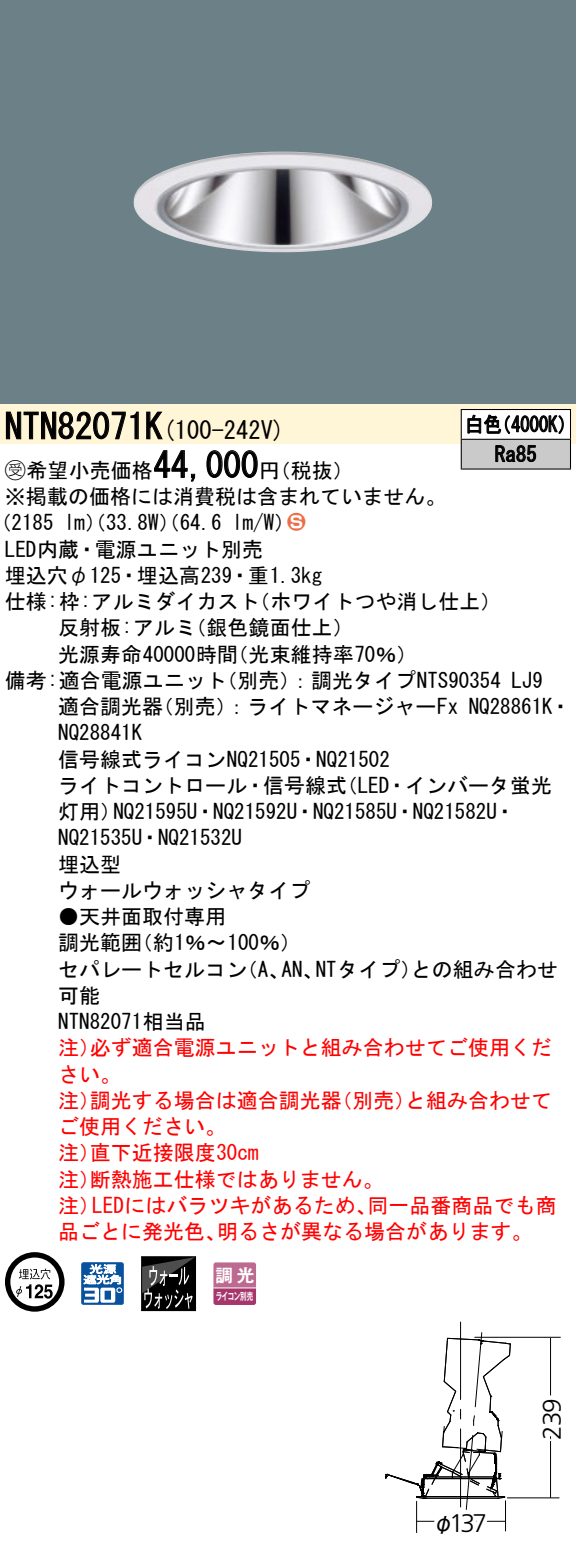
<style>
.page{position:relative;width:576px;height:1560px;background:#fff}
.page>*{position:absolute;margin:0;border:0;box-sizing:border-box;transform-origin:0 0}
.t1{font:35px "MS Gothic";color:#000}
.t2{font:300 25.55px "Frutiger LT Std";letter-spacing:-.065em;color:#000}
.t3{font:24.5px "MS Gothic";color:#000}
.t4{font:21px/26.2px "MS Gothic";color:#000}
.t5{font:21px/26.2px "MS Gothic";color:#f00}
.t6{font:21px/29.8px "MS Gothic";color:#000;scale:.88 1}
.t7{font:21px "Ford Classification 1";color:#ed6d48}
.t8{font:21px "Gothic MB101 Pro Regular 90 pv RKSJ H";color:#000}
.t9{font:17.5px "Gothic MB101 Pro De Bold 90 pv RKSJ H";color:#fff}
.t10{font:10.15px "Gothic MB101 Pro De Bold 90 pv RKSJ H";letter-spacing:-.05em;color:#fff;scale:.65 1}
.s1{font-size:35px}
.s2{font-family:"Ford Classification 1"}
.s3{color:#fff}
</style>
<div class="page">
<div style="left:0;top:0;width:575px;height:404px;background:#6c8087"></div>
<img style="left:133px;top:152px;width:299px;height:100px">
<div style="left:0;top:404px;width:575px;height:40px;background:#fff5d7"></div>
<svg style="left:6px;top:411px;width:133px;height:29px"></svg>
<svg style="left:146px;top:411px;width:17px;height:29px"></svg>
<svg style="left:154px;top:450px;width:42px;height:32px"></svg>
<svg style="left:206px;top:450px;width:52px;height:28px"></svg>
<svg style="left:5px;top:1252px;width:59px;height:59px"></svg>
<svg style="left:81px;top:1262px;width:43px;height:42px"></svg>
<div style="left:141px;top:1256px;width:55px;height:55px;border:1px solid #000"></div>
<svg style="left:141px;top:1257px;width:54px;height:52px;background:#303030"></svg>
<svg style="left:213px;top:1262px;width:43px;height:43px;background:#b65b85"></svg>
<hr style="left:213px;top:1287px;width:43px;height:1px;background:#fff">
<div style="left:461px;top:409px;width:109px;height:30px;background:#fff"></div>
<div style="left:461px;top:439px;width:109px;height:30px;background:#cacaca"></div>
<hr style="left:460px;top:409px;width:110px;height:1px;background:#000">
<hr style="left:569px;top:410px;width:2px;height:29px;background:#000">
<hr style="left:460px;top:439px;width:110px;height:1px;background:#000">
<svg style="left:460px;top:410px;width:1px;height:58px"></svg>
<hr style="left:569px;top:440px;width:2px;height:28px;background:#000">
<hr style="left:460px;top:468px;width:110px;height:2px;background:#000">
<svg style="left:467px;top:414px;width:96px;height:20px"></svg>
<svg style="left:495px;top:445px;width:41px;height:17px"></svg>
<svg style="left:385px;top:1321px;width:176px;height:212px"></svg>
<h1 class="t1" style="left:5px;top:409px;width:142px">NTN82071</h1>
<p class="t3" style="left:145px;top:418px;width:141px">(<span class="s1">K</span> 100-242 (V</p>
<p class="t6" style="left:494px;top:409px;width:49px;text-indent:-30px">白色<br>Ra85</p>
<p class="t6" style="left:492px;top:409px;width:96px">（4000 (K</p>
<h1 class="t1" style="left:153px;top:447px;width:106px">44,000</h1>
<p class="t4" style="left:5px;top:457px;width:442px"><span class="s2">B</span>希望小売価格<br>※掲載の価格には消費税は含まれていません。</p>
<p class="t7" style="left:287px;top:511px;width:19px">2<span class="s3">3</span></p>
<p class="t4" style="left:259px;top:457px;width:96px">（円税抜(</p>
<p class="t4" style="left:232px;top:509px;width:64px">l m (W/</p>
<p class="t4" style="left:-9px;top:509px;width:65px">（2185</p>
<p class="t4" style="left:5px;top:536px;width:259px">LED内蔵・電源ユニット別売</p>
<p class="t4" style="left:5px;top:562px;width:318px">埋込穴φ125・埋込高239・重1.3kg</p>
<p class="t4" style="left:249px;top:588px;width:254px">（ホワイトつや消し仕上(</p>
<p class="t4" style="left:64px;top:509px;width:159px">lm）（33.8 ）（W 64.6</p>
<p class="t4" style="left:185px;top:588px;width:170px;text-indent:-180px">仕様枠: :アルミダイカスト<br>（銀色鏡面仕上(</p>
<p class="t4" style="left:58px;top:614px;width:139px">反射板:アルミ</p>
<p class="t4" style="left:58px;top:641px;width:181px">光源寿命40000時間</p>
<p class="t4" style="left:227px;top:641px;width:191px">（光束維持率70％(</p>
<p class="t4" style="left:216px;top:667px;width:286px">（別売：）調光タイプNTS90354</p>
<p class="t4" style="left:5px;top:667px;width:223px">備考:適合電源ユニット</p>
<p class="t4" style="left:511px;top:667px;width:33px">LJ9</p>
<p class="t4" style="left:153px;top:693px;width:307px">（別売：）ライトマネージャーFx</p>
<p class="t4" style="left:58px;top:693px;width:106px">適合調光器</p>
<p class="t4" style="left:58px;top:719px;width:85px">NQ28841K</p>
<p class="t4" style="left:58px;top:746px;width:333px">信号線式ライコンNQ21505・NQ21502</p>
<p class="t4" style="left:336px;top:772px;width:217px">（LED・インバータ蛍光</p>
<p class="t4" style="left:468px;top:693px;width:104px">NQ28861 ・K</p>
<p class="t4" style="left:113px;top:772px;width:403px;text-indent:-55px">ライトコントロール・信号線式<br>NQ21595 ・U NQ21592 ・U NQ21585 ・U NQ21582 ・U</p>
<p class="t4" style="left:58px;top:798px;width:253px">灯用）<br>NQ21535 ・U NQ21532U<br>埋込型<br>ウォールウォッシャタイプ</p>
<p class="t4" style="left:132px;top:903px;width:171px;text-indent:-73px">●天井面取付専用<br>（約1％〜100％(</p>
<p class="t4" style="left:58px;top:929px;width:85px">調光範囲</p>
<p class="t4" style="left:315px;top:956px;width:107px">NTタイプ）</p>
<p class="t4" style="left:411px;top:956px;width:148px">との組み合わせ</p>
<p class="t4" style="left:58px;top:956px;width:190px">セパレートセルコン可能<br>NTN82071相当品</p>
<p class="t5" style="left:90px;top:1034px;width:463px">必ず適合電源ユニットと組み合わせてご使用くだ</p>
<p class="t4" style="left:237px;top:956px;width:54px">（、A</p>
<p class="t4" style="left:281px;top:956px;width:43px">AN、</p>
<p class="t5" style="left:58px;top:1034px;width:64px">注）さい。</p>
<p class="t5" style="left:90px;top:1087px;width:253px">調光する場合は適合調光器</p>
<p class="t5" style="left:331px;top:1087px;width:85px">（別売）</p>
<p class="t5" style="left:405px;top:1087px;width:148px">と組み合わせて</p>
<p class="t5" style="left:58px;top:1087px;width:43px">注）</p>
<p class="t5" style="left:58px;top:1113px;width:169px">ご使用ください。</p>
<p class="t5" style="left:90px;top:1139px;width:170px">直下近接限度30cm</p>
<p class="t5" style="left:90px;top:1139px;width:295px;text-indent:-32px">注）<br>断熱施工仕様ではありません。</p>
<p class="t5" style="left:58px;top:1166px;width:43px">注）</p>
<p class="t5" style="left:92px;top:1192px;width:286px">LEDにはバラツキがあるため、</p>
<p class="t5" style="left:367px;top:1192px;width:190px">同一品番商品でも商</p>
<p class="t5" style="left:58px;top:1192px;width:43px">注）</p>
<p class="t5" style="left:58px;top:1218px;width:169px">品ごとに発光色、</p>
<p class="t5" style="left:217px;top:1218px;width:317px">明るさが異なる場合があります。</p>
<p class="t9" style="left:215px;top:1260px;width:41px">調光</p>
<p class="t10" style="left:216px;top:1288px;width:59px">ライコン別売</p>
<p class="t2" style="left:449px;top:1508px;width:39px">137</p>
<p class="t8" style="left:433px;top:1505px;width:22px">φ</p>
<p class="t2" style="left:537px;top:1440px;width:44px;rotate:-90deg">239</p>
</div>
